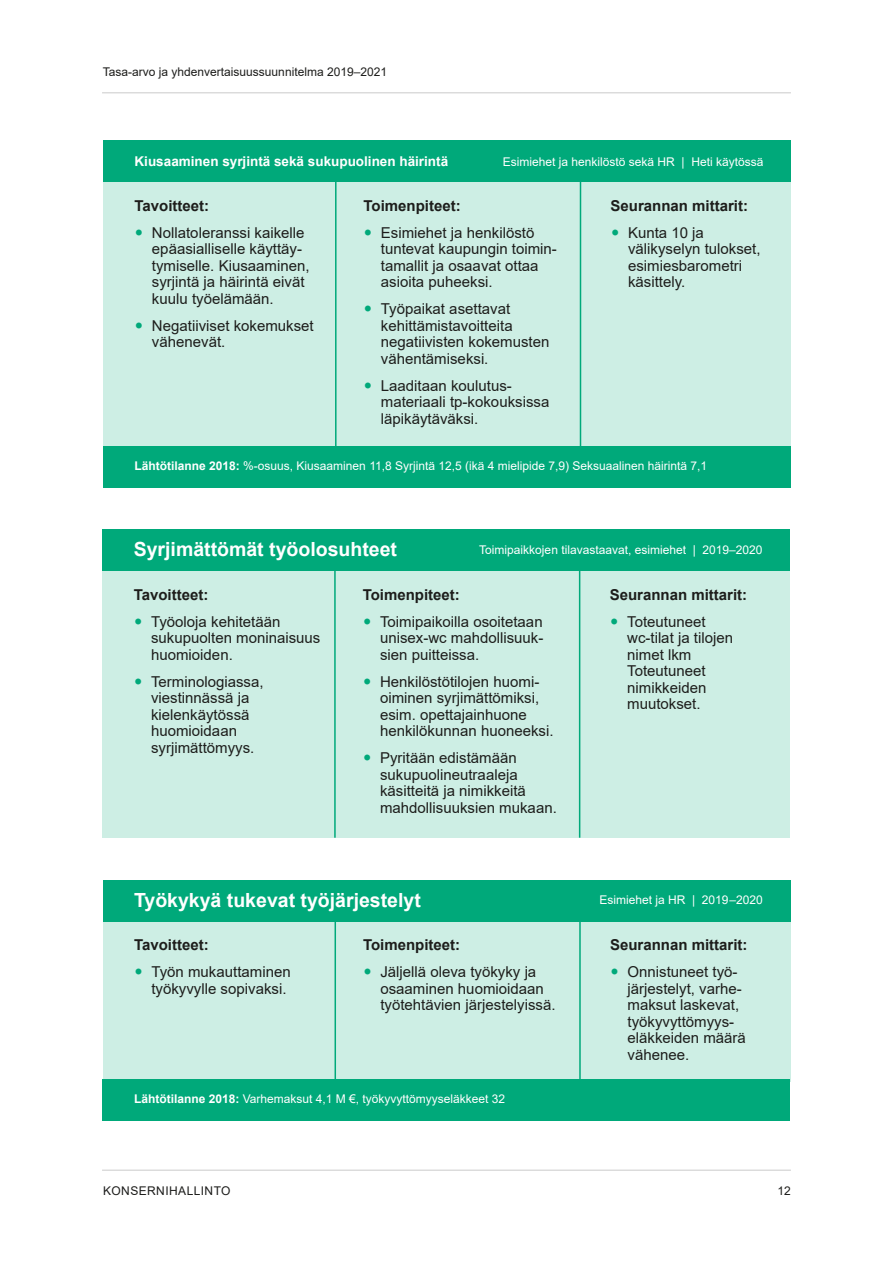
<style>
.page{position:relative;width:893px;height:1263px;background:#fff}
.page>*{position:absolute;margin:0;border:0;box-sizing:border-box;transform-origin:0 0}
.Leipäteksti{font:700 19.5px "Arial";color:#fff}
.t1{font:15px/16.5px "Arial";color:#1d1d1b}
.Leipäteksti-2{font:700 15px "Arial";color:#1d1d1b}
.Leipäteksti-3{font:700 13.5px "Arial";color:#fff}
.Leipäteksti-4{font:12px "Arial";color:#fff}
.t2{font:12px "Arial";color:#1d1d1b}
.t3{font:12px "Arial";letter-spacing:.035em;color:#1d1d1b}
.s1{font-weight:700}
</style>
<div class="page">
<hr style="left:102px;top:1169px;width:689px;height:2px;background:#d0d0d0">
<hr style="left:102px;top:92px;width:689px;height:1px;background:#d0d0d0">
<div style="left:104px;top:171px;width:687px;height:278px;background:#cdeee4"></div>
<div style="left:104px;top:140px;width:687px;height:42px;background:#00a97a"></div>
<hr style="left:335px;top:181px;width:2px;height:268px;background:#00a97a">
<hr style="left:580px;top:181px;width:1px;height:268px;background:#00a97a">
<div style="left:103px;top:446px;width:687px;height:41px;background:#00a97a"></div>
<div style="left:103px;top:560px;width:687px;height:278px;background:#cdeee4"></div>
<div style="left:103px;top:529px;width:687px;height:42px;background:#00a97a"></div>
<hr style="left:334px;top:570px;width:2px;height:268px;background:#00a97a">
<hr style="left:579px;top:570px;width:1px;height:268px;background:#00a97a">
<div style="left:103px;top:910px;width:688px;height:172px;background:#cdeee4"></div>
<div style="left:103px;top:880px;width:688px;height:41px;background:#00a97a"></div>
<hr style="left:335px;top:920px;width:1px;height:162px;background:#00a97a">
<hr style="left:579px;top:920px;width:2px;height:162px;background:#00a97a">
<div style="left:102px;top:1079px;width:688px;height:42px;background:#00a97a"></div>
<p class="t2" style="left:103px;top:64px;width:286px">Tasa-arvo ja yhdenvertaisuussuunnitelma 2019–2021</p>
<p class="Leipäteksti-3" style="left:135px;top:152px;width:315px">Kiusaaminen syrjintä sekä sukupuolinen häirintä</p>
<p class="Leipäteksti-2" style="left:135px;top:195px;width:76px">Tavoitteet:</p>
<p class="t1" style="left:381px;top:224px;width:177px">Esimiehet ja henkilöstö tuntevat kaupungin toimin&shy;tamallit ja osaavat ottaa asioita puheeksi.</p>
<p class="t1" style="left:381px;top:300px;width:170px">Työpaikat asettavat kehittämistavoitteita negatiivisten kokemusten vähentämiseksi.</p>
<p class="t1" style="left:381px;top:377px;width:170px">Laaditaan koulutus&shy;materiaali tp-kokouksissa läpikäytäväksi.</p>
<p class="Leipäteksti-4" style="left:503px;top:153px;width:262px">Esimiehet ja henkilöstö sekä HR | Heti käytössä</p>
<p class="Leipäteksti-2" style="left:611px;top:195px;width:139px">Seurannan mittarit:</p>
<p class="Leipäteksti-2" style="left:364px;top:195px;width:99px">Toimenpiteet:</p>
<p class="t1" style="left:628px;top:224px;width:134px">Kunta 10 ja välikyselyn tulokset, esimiesbarometri käsittely.</p>
<p class="t1" style="left:152px;top:224px;width:159px">Nollatoleranssi kaikelle epäasialliselle käyttäy&shy;tymiselle. Kiusaaminen, syrjintä ja häirintä eivät kuulu työelämään.</p>
<p class="t1" style="left:152px;top:317px;width:163px">Negatiiviset kokemukset vähenevät.</p>
<p class="Leipäteksti-4" style="left:135px;top:457px;width:574px"><span class="s1">Lähtötilanne 2018:</span> %-osuus, Kiusaaminen 11,8 Syrjintä 12,5 (ikä 4 mielipide 7,9) Seksuaalinen häirintä 7,1</p>
<p class="Leipäteksti" style="left:134px;top:536px;width:265px">Syrjimättömät työolosuhteet</p>
<p class="Leipäteksti-2" style="left:134px;top:584px;width:76px">Tavoitteet:</p>
<p class="t1" style="left:380px;top:613px;width:165px;text-align:justify">Toimipaikoilla osoitetaan unisex-wc mahdollisuuk&shy;sien puitteissa.</p>
<p class="t1" style="left:380px;top:673px;width:175px">Henkilöstötilojen huomi&shy;oiminen syrjimättömiksi, esim. opettajainhuone henkilökunnan huoneeksi.</p>
<p class="t1" style="left:380px;top:749px;width:178px">Pyritään edistämään sukupuolineutraaleja käsitteitä ja nimikkeitä mahdollisuuksien mukaan.</p>
<p class="Leipäteksti-4" style="left:479px;top:542px;width:285px">Toimipaikkojen tilavastaavat, esimiehet | 2019–2020</p>
<p class="Leipäteksti-2" style="left:610px;top:584px;width:139px">Seurannan mittarit:</p>
<p class="Leipäteksti-2" style="left:363px;top:584px;width:99px">Toimenpiteet:</p>
<p class="t1" style="left:151px;top:613px;width:171px">Työoloja kehitetään sukupuolten moninaisuus huomioiden.</p>
<p class="t1" style="left:151px;top:673px;width:114px">Terminologiassa, viestinnässä ja kielenkäytössä huomioidaan syrjimättömyys.</p>
<p class="t1" style="left:627px;top:613px;width:107px">Toteutuneet wc-tilat ja tilojen nimet lkm<br>Toteutuneet nimikkeiden muutokset.</p>
<p class="Leipäteksti" style="left:134px;top:886px;width:288px">Työkykyä tukevat työjärjestelyt</p>
<p class="Leipäteksti-2" style="left:134px;top:934px;width:76px">Tavoitteet:</p>
<p class="t1" style="left:380px;top:963px;width:177px">Jäljellä oleva työkyky ja osaaminen huomioidaan työtehtävien järjestelyissä.</p>
<p class="Leipäteksti-2" style="left:363px;top:934px;width:99px">Toimenpiteet:</p>
<p class="t1" style="left:151px;top:963px;width:141px">Työn mukauttaminen työkyvylle sopivaksi.</p>
<p class="Leipäteksti-4" style="left:599px;top:892px;width:165px">Esimiehet ja HR | 2019–2020</p>
<p class="Leipäteksti-2" style="left:610px;top:934px;width:139px">Seurannan mittarit:</p>
<p class="t1" style="left:627px;top:963px;width:120px">Onnistuneet työ&shy;järjestelyt, varhe&shy;maksut laskevat, työkyvyttömyys&shy;eläkkeiden määrä vähenee.</p>
<p class="Leipäteksti-4" style="left:134px;top:1091px;width:373px"><span class="s1">Lähtötilanne 2018:</span> Varhemaksut 4,1 M €, työkyvyttömyyseläkkeet 32</p>
<p class="t3" style="left:103px;top:1183px;width:129px">KONSERNIHALLINTO</p>
<p class="t2" style="left:778px;top:1182px;width:15px">12</p>
</div>
